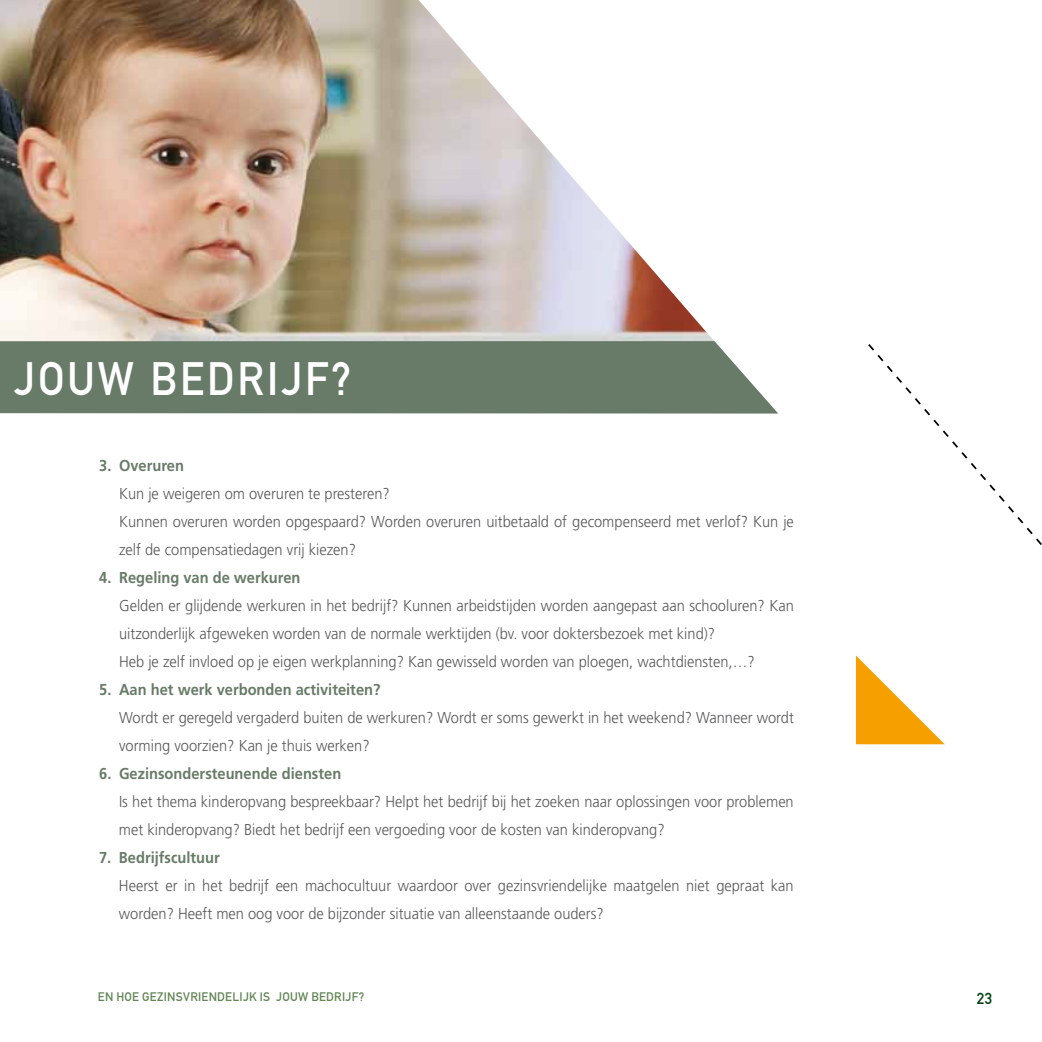
<style>
.page{position:relative;width:1042px;height:1042px;background:#fff}
.page>*{position:absolute;margin:0;border:0;box-sizing:border-box;transform-origin:0 0}
.t1{font:46.2px "DIN Mittelschrift Std";color:#fff;scale:.94 1}
.t2{font:300 15.75px/28px "Frutiger LT Std";color:#58585a;scale:.93 1}
.t3{font:700 15.75px "Frutiger LT Std";color:#687b68;scale:.93 1}
.t4{font:15.75px "DIN Mittelschrift Std";color:#004413}
.t5{font:12.25px "DIN Mittelschrift Std";letter-spacing:.24em;color:#638557}
</style>
<div class="page">
<img style="left:0;top:0;width:714px;height:341px">
<div style="left:0;top:341px;width:778px;height:72px;background:#687b68"></div>
<svg style="left:868px;top:344px;width:174px;height:201px"></svg>
<svg style="left:856px;top:655px;width:89px;height:89px"></svg>
<h1 class="t1" style="left:14px;top:352px;width:60px">J OUW</h1>
<h1 class="t1" style="left:150px;top:352px;width:27px">BEDRI</h1>
<h1 class="t1" style="left:281px;top:352px;width:76px">JF?</h1>
<p class="t3" style="left:99px;top:456px;width:93px">3. Overuren</p>
<p class="t2" style="left:119px;top:479px;width:727px">Kun je weigeren om overuren te presteren?<br>Kunnen overuren worden opgespaard? Worden overuren uitbetaald of gecompenseerd met verlof? Kun je zelf de compensatiedagen vrij kiezen?</p>
<p class="t3" style="left:99px;top:568px;width:218px">4. Regeling van de werkuren</p>
<p class="t2" style="left:119px;top:591px;width:727px">Gelden er glijdende werkuren in het bedrijf? Kunnen arbeidstijden worden aangepast aan schooluren? Kan uitzonderlijk afgeweken worden van de normale werktijden (bv. voor doktersbezoek met kind)?<br>Heb je zelf invloed op je eigen werkplanning? Kan gewisseld worden van ploegen, wachtdiensten,…?</p>
<p class="t3" style="left:99px;top:680px;width:304px">5. Aan het werk verbonden activiteiten?</p>
<p class="t2" style="left:119px;top:703px;width:727px">Wordt er geregeld vergaderd buiten de werkuren? Wordt er soms gewerkt in het weekend? Wanneer wordt vorming voorzien? Kan je thuis werken?</p>
<p class="t3" style="left:99px;top:764px;width:262px">6. Gezinsondersteunende diensten</p>
<p class="t2" style="left:119px;top:788px;width:727px">Is het thema kinderopvang bespreekbaar? Helpt het bedrijf bij het zoeken naar oplossingen voor problemen met kinderopvang? Biedt het bedrijf een vergoeding voor de kosten van kinderopvang?</p>
<p class="t3" style="left:99px;top:848px;width:131px">7. Bedrijfscultuur</p>
<p class="t2" style="left:119px;top:872px;width:727px">Heerst er in het bedrijf een machocultuur waardoor over gezinsvriendelijke maatgelen niet gepraat kan worden? Heeft men oog voor de bijzonder situatie van alleenstaande ouders?</p>
<p class="t5" style="left:98px;top:989px;width:27px">EN HOE</p>
<p class="t5" style="left:142px;top:989px;width:30px">GEZINSVRIENDELI</p>
<p class="t5" style="left:243px;top:989px;width:49px">JKIS JOUW</p>
<p class="t5" style="left:311px;top:989px;width:8px">BEDRI</p>
<p class="t5" style="left:346px;top:989px;width:20px">JF?</p>
<p class="t4" style="left:976px;top:989px;width:17px">23</p>
</div>
